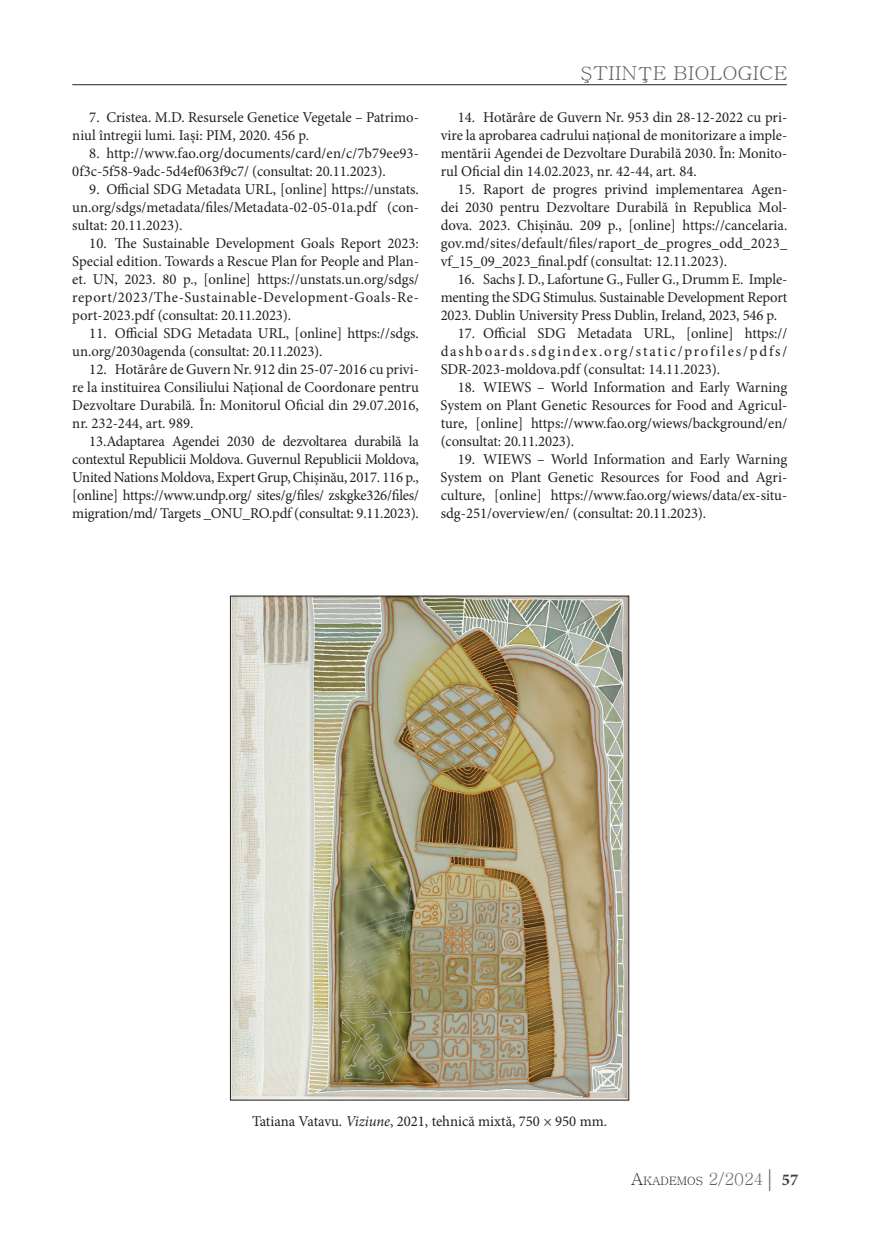
<style>
.page{position:relative;width:872px;height:1234px;background:#fff}
.page>*{position:absolute;margin:0;border:0;box-sizing:border-box;transform-origin:0 0}
.t1{font:19.2px "Batang";color:#636366;scale:1.06 1}
.t2{font:15px/18px "Minion Pro";color:#231f20;text-align:justify}
.t3{font:11.55px "Batang";color:#231f20}
.s1{font-style:italic}
.s2{font-size:16.5px}
.s3{font-size:16.5px;color:#636366}
.s4{font-family:"Garamond";font-size:24px;color:#636366}
.s5{font-family:"Minion Pro";font-weight:700;font-size:16.5px;color:#3e3e3f}
</style>
<div class="page">
<hr style="left:72px;top:84px;width:715px;height:1px;background:#231f20">
<img style="left:232px;top:597px;width:395px;height:500px">
<p class="t2" style="left:72px;top:108px;width:348px;text-indent:17px">7. Cristea. M.D. Resursele Genetice Vegetale – Patrimo&shy;niul întregii lumi. Iași: PIM, 2020. 456 p.</p>
<p class="t2" style="left:72px;top:144px;width:348px;text-indent:17px">8. http://www.fao.org/documents/card/en/c/7b79ee93-<br>0f3c-5f58-9adc-5d4ef063f9c7/ (consultat: 20.11.2023).</p>
<p class="t2" style="left:72px;top:180px;width:348px;text-indent:17px">9. Official SDG Metadata URL, [online] https://unstats. un.org/sdgs/metadata/files/Metadata-02-05-01a.pdf (con&shy;sultat: 20.11.2023).</p>
<p class="t2" style="left:72px;top:234px;width:348px;text-indent:17px">10. The Sustainable Development Goals Report 2023:<br>Special edition. Towards a Rescue Plan for People and Plan&shy;et. UN, 2023. 80 p., [online] https://unstats.un.org/sdgs/ report/2023/The-Sustainable-Development-Goals-Re&shy;port-2023.pdf (consultat: 20.11.2023).</p>
<p class="t2" style="left:72px;top:324px;width:348px;text-indent:17px">11. Official SDG Metadata URL, [online] https://sdgs. un.org/2030agenda (consultat: 20.11.2023).</p>
<p class="t2" style="left:72px;top:360px;width:348px;text-indent:17px">12. Hotărâre de Guvern Nr. 912 din 25-07-2016 cu privi&shy;re la instituirea Consiliului Național de Coordonare pentru Dezvoltare Durabilă. În: Monitorul Oficial din 29.07.2016, nr. 232-244, art. 989.</p>
<p class="t2" style="left:72px;top:432px;width:348px;text-indent:17px">13.Adaptarea Agendei 2030 de dezvoltarea durabilă la contextul Republicii Moldova. Guvernul Republicii Moldova, United Nations Moldova, Expert Grup, Chișinău, 2017. 116 p., [online] https://www.undp.org/ sites/g/files/ zskgke326/files/ migration/md/ Targets _ONU_RO.pdf (consultat: 9.11.2023).</p>
<p class="t1" style="left:580px;top:64px;width:197px">ŞTIINŢE BIOLOGICE</p>
<p class="t2" style="left:440px;top:108px;width:348px;text-indent:17px">14. Hotărâre de Guvern Nr. 953 din 28-12-2022 cu pri&shy;vire la aprobarea cadrului național de monitorizare a imple&shy;mentării Agendei de Dezvoltare Durabilă 2030. În: Monito&shy;rul Oficial din 14.02.2023, nr. 42-44, art. 84.</p>
<p class="t2" style="left:440px;top:180px;width:348px;text-indent:17px">15. Raport de progres privind implementarea Agen&shy;dei 2030 pentru Dezvoltare Durabilă în Republica Mol&shy;dova. 2023. Chișinău. 209 p., [online] https://cancelaria. gov.md/sites/default/files/raport_de_progres_odd_2023_ vf_15_09_2023_final.pdf (consultat: 12.11.2023).</p>
<p class="t2" style="left:440px;top:270px;width:348px;text-indent:17px">16. Sachs J. D., Lafortune G., Fuller G., Drumm E. Imple&shy;menting the SDG Stimulus. Sustainable Development Report 2023. Dublin University Press Dublin, Ireland, 2023, 546 p.</p>
<p class="t2" style="left:440px;top:324px;width:348px;text-indent:17px">17. Official SDG Metadata URL, [online] https:// dashboards.sdgindex.org/static/profiles/pdfs/ SDR-2023-moldova.pdf (consultat: 14.11.2023).</p>
<p class="t2" style="left:440px;top:378px;width:348px;text-indent:17px">18. WIEWS – World Information and Early Warning System on Plant Genetic Resources for Food and Agricul&shy;ture, [online] https://www.fao.org/wiews/background/en/ (consultat: 20.11.2023).</p>
<p class="t2" style="left:440px;top:450px;width:348px;text-indent:17px">19. WIEWS – World Information and Early Warning System on Plant Genetic Resources for Food and Agri&shy;culture, [online] https://www.fao.org/wiews/data/ex-situ&shy;sdg-251/overview/en/ (consultat: 20.11.2023).</p>
<p class="t2" style="left:252px;top:1112px;width:356px">Tatiana Vatavu. <span class="s1">Viziune</span>, 2021, tehnică mixtă, 750 × 950 mm.</p>
<p class="t3" style="left:631px;top:1175px;width:168px"><span class="s2">A</span>KADEMOS <span class="s3">2/2024</span><span class="s4">|</span> <span class="s5">57</span></p>
</div>
